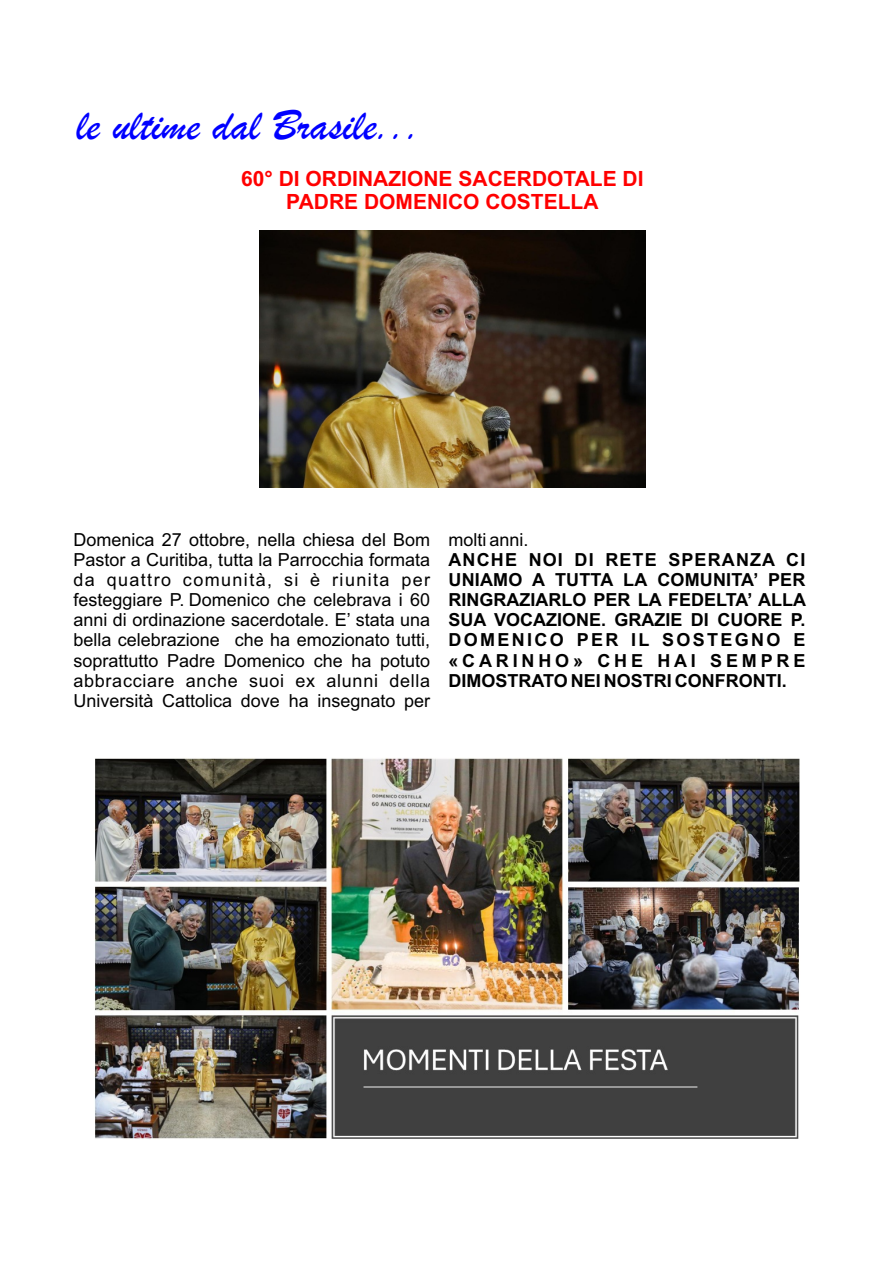
<style>
.page{position:relative;width:893px;height:1263px;background:#fff}
.page>*{position:absolute;margin:0;border:0;box-sizing:border-box;transform-origin:0 0}
.t1{font:45px "Brush Script";color:#00f}
.t2{font:700 21px/23.4px "Arial";color:#f00;text-align:center}
.t3{font:18px/20.1px "Arial";color:#000;text-align:justify}
.t4{font:700 18px/20.1px "Arial";color:#000;text-align:justify}
</style>
<div class="page">
<img style="left:259px;top:231px;width:386px;height:257px">
<img style="left:94px;top:758px;width:706px;height:381px">
<h1 class="t1" style="left:77px;top:112px;width:346px">le ultime dal Brasile...</h1>
<p class="t2" style="left:241px;top:169px;width:404px">60° DI ORDINAZIONE SACERDOTALE DI<br>PADRE DOMENICO COSTELLA</p>
<p class="t3" style="left:73px;top:531px;width:358px">Domenica 27 ottobre, nella chiesa del Bom Pastor a Curitiba, tutta la Parrocchia formata da quattro comunità, si è riunita per festeggiare P. Domenico che celebrava i 60 anni di ordinazione sacerdotale. E’ stata una bella celebrazione che ha emozionato tutti, soprattutto Padre Domenico che ha potuto abbracciare anche suoi ex alunni della Università Cattolica dove ha insegnato per</p>
<p class="t3" style="left:448px;top:531px;width:82px">molti anni.</p>
<p class="t4" style="left:448px;top:551px;width:359px">ANCHE NOI DI RETE SPERANZA CI UNIAMO A TUTTA LA COMUNITA’ PER RINGRAZIARLO PER LA FEDELTA’ ALLA SUA VOCAZIONE. GRAZIE DI CUORE P.<br>DOMENICO PER IL SOSTEGNO E «CARINHO» CHE HAI SEMPRE DIMOSTRATO NEI NOSTRI CONFRONTI.</p>
</div>
